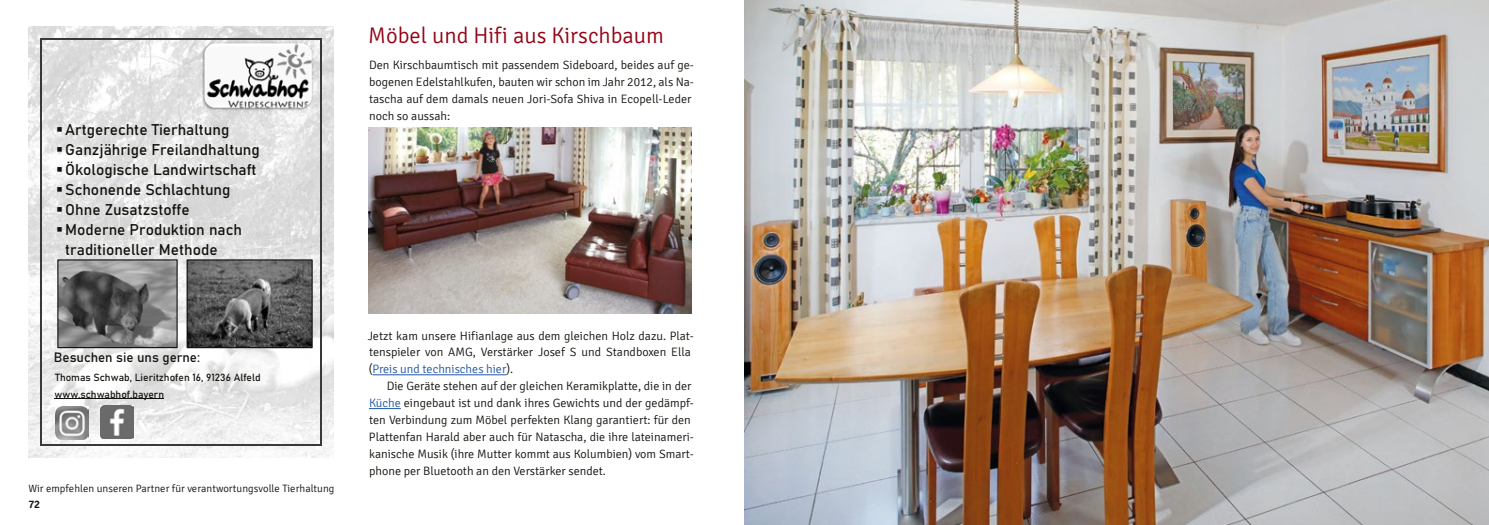
<style>
.page{position:relative;width:1489px;height:525px;background:#fff}
.page>*{position:absolute;margin:0;border:0;box-sizing:border-box;transform-origin:0 0}
.t1{font:300 22.5px "Signika";color:#950216}
.t2{font:15.38px/19.9px "Bahnschrift";color:#12120d}
.t3{font:13.38px "Bahnschrift";color:#12120d}
.t4{font:300 12.12px/16.9px "Signika";color:#12120d}
.t5{font:600 11.25px "Signika";color:#12120d}
.t6{font:300 10.62px "Signika";letter-spacing:.005em;color:#12120d}
.t7{font:10.25px/17.4px "Bahnschrift";color:#12120d}
.s1{color:#2155a2}
</style>
<div class="page">
<img style="left:744px;top:0;width:744px;height:524px">
<hr style="left:372px;top:374px;width:134px;height:1px;background:#2155a2">
<hr style="left:369px;top:408px;width:32px;height:1px;background:#2155a2">
<img style="left:369px;top:128px;width:322px;height:185px">
<img style="left:28px;top:26px;width:305px;height:431px">
<img style="left:201px;top:41px;width:112px;height:71px">
<hr style="left:54px;top:398px;width:110px;height:1px;background:#12120d">
<img style="left:188px;top:261px;width:123px;height:85px">
<div style="left:186px;top:259px;width:127px;height:89px;border:1px solid #12120d"></div>
<img style="left:59px;top:261px;width:117px;height:85px">
<div style="left:57px;top:259px;width:121px;height:89px;border:1px solid #12120d"></div>
<img style="left:101px;top:406px;width:32px;height:32px">
<img style="left:55px;top:406px;width:33px;height:33px">
<hr style="left:42px;top:39px;width:278px;height:1px;background:#3b3838">
<hr style="left:41px;top:40px;width:1px;height:404px;background:#3b3838">
<hr style="left:320px;top:40px;width:1px;height:404px;background:#3b3838">
<hr style="left:42px;top:444px;width:278px;height:1px;background:#3b3838">
<p class="t2" style="left:56px;top:120px;width:175px">▪Artgerechte Tierhaltung</p>
<p class="t2" style="left:56px;top:140px;width:205px">▪Ganzjährige Freilandhaltung</p>
<p class="t2" style="left:56px;top:160px;width:202px">▪Ökologische Landwirtschaft</p>
<p class="t2" style="left:56px;top:179px;width:176px">▪Schonende Schlachtung</p>
<p class="t2" style="left:56px;top:199px;width:135px">▪Ohne Zusatzstoffe</p>
<p class="t2" style="left:65px;top:219px;width:178px;text-indent:-9px">▪Moderne Produktion nach traditioneller Methode</p>
<p class="t3" style="left:54px;top:349px;width:148px">Besuchen sie uns gerne:</p>
<p class="t7" style="left:54px;top:368px;width:208px">Thomas Schwab, Lieritzhofen 16, 91236 Alfeld www.schwabhof.bayern</p>
<p class="t6" style="left:28px;top:482px;width:308px">Wir empfehlen unseren Partner für verantwortungsvolle Tierhaltung</p>
<p class="t5" style="left:28px;top:497px;width:13px">72</p>
<h1 class="t1" style="left:368px;top:23px;width:297px">Möbel und Hifi aus Kirschbaum</h1>
<p class="t4" style="left:369px;top:57px;width:326px">Den Kirschbaumtisch mit passendem Sideboard, beides auf ge&shy;bogenen Edelstahlkufen, bauten wir schon im Jahr 2012, als Na&shy;tascha auf dem damals neuen Jori-Sofa Shiva in Ecopell-Leder noch so aussah:</p>
<p class="t4" style="left:367px;top:327px;width:328px">Jetzt kam unsere Hifianlage aus dem gleichen Holz dazu. Plat&shy;tenspieler von AMG, Verstärker Josef S und Standboxen Ella (<span class="s1">Preis und technisches hier</span>).</p>
<p class="t4" style="left:369px;top:377px;width:326px;text-indent:18px">Die Geräte stehen auf der gleichen Keramikplatte, die in der <span class="s1">Küche</span> eingebaut ist und dank ihres Gewichts und der gedämpf&shy;ten Verbindung zum Möbel perfekten Klang garantiert: für den Plattenfan Harald aber auch für Natascha, die ihre lateinameri&shy;kanische Musik (ihre Mutter kommt aus Kolumbien) vom Smart&shy;phone per Bluetooth an den Verstärker sendet.</p>
</div>
